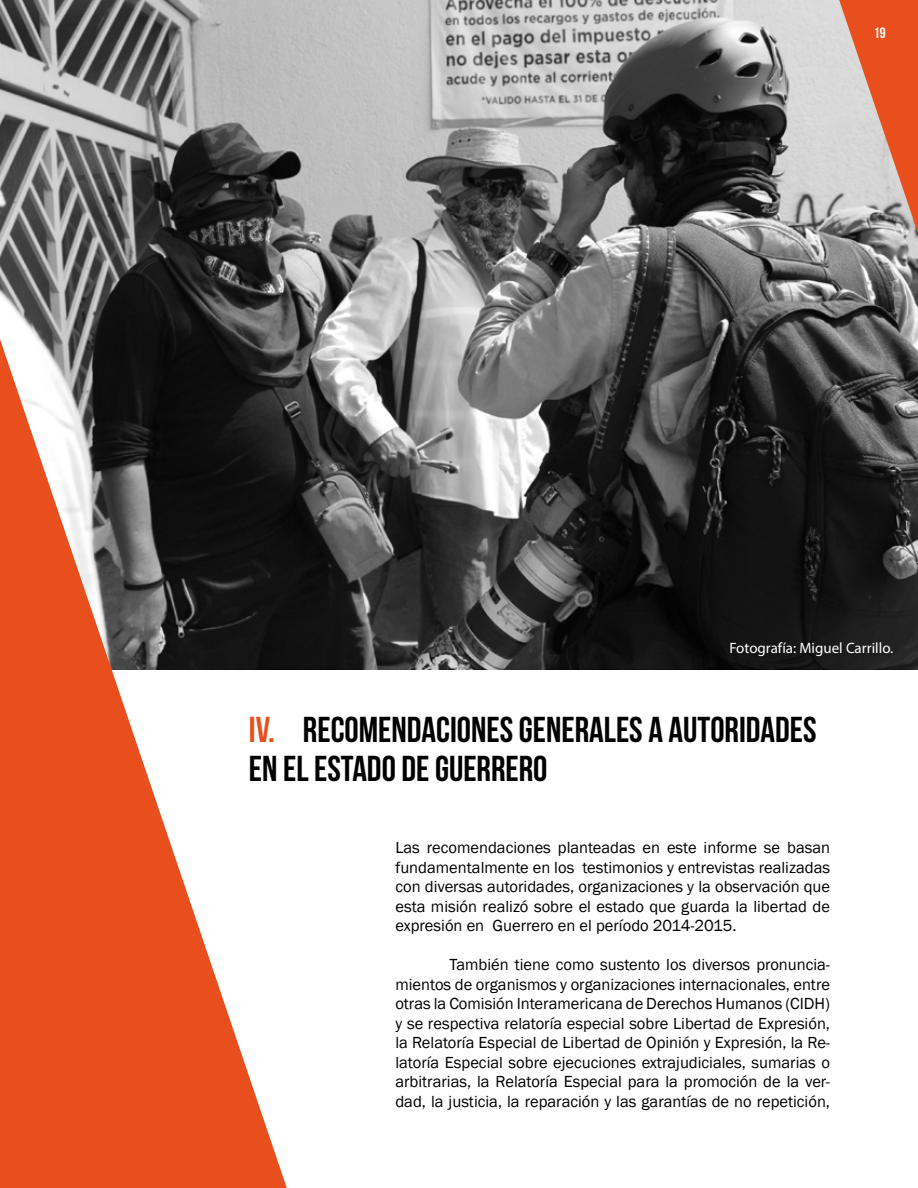
<style>
.page{position:relative;width:918px;height:1188px;background:#fff}
.page>*{position:absolute;margin:0;border:0;box-sizing:border-box;transform-origin:0 0}
.t1{font:36px/39px "Bebas Neue";color:#000}
.t2{font:16.5px/19.5px "Franklin Gothic";color:#000;text-align:justify}
.t3{font:15px "Myriad Pro";color:#fff}
.t4{font:15px "Bebas Neue";color:#fff}
.s1{color:#e94e1d}
</style>
<div class="page">
<img style="left:0;top:0;width:918px;height:670px">
<svg style="left:0;top:259px;width:296px;height:929px"></svg>
<svg style="left:830px;top:0;width:88px;height:313px;background:#c28f7f"></svg>
<p class="t4" style="left:874px;top:25px;width:13px">19</p>
<p class="t3" style="left:729px;top:639px;width:165px">Fotografía: Miguel Carrillo.</p>
<h1 class="t1" style="left:249px;top:710px;width:569px"><span class="s1">IV.</span> RECOMENDACIONES GENERALES A AUTORIDADES<br>EN EL ESTADO DE GUERRERO</h1>
<p class="t2" style="left:395px;top:838px;width:436px">Las recomendaciones planteadas en este informe se basan fundamentalmente en los testimonios y entrevistas realizadas con diversas autoridades, organizaciones y la observación que esta misión realizó sobre el estado que guarda la libertad de expresión en Guerrero en el período 2014-2015.</p>
<p class="t2" style="left:395px;top:955px;width:436px;text-indent:54px">También tiene como sustento los diversos pronuncia&shy;mientos de organismos y organizaciones internacionales, entre otras la Comisión Interamericana de Derechos Humanos (CIDH) y se respectiva relatoría especial sobre Libertad de Expresión, la Relatoría Especial de Libertad de Opinión y Expresión, la Re&shy;latoría Especial sobre ejecuciones extrajudiciales, sumarias o arbitrarias, la Relatoría Especial para la promoción de la ver&shy;dad, la justicia, la reparación y las garantías de no repetición,</p>
</div>
